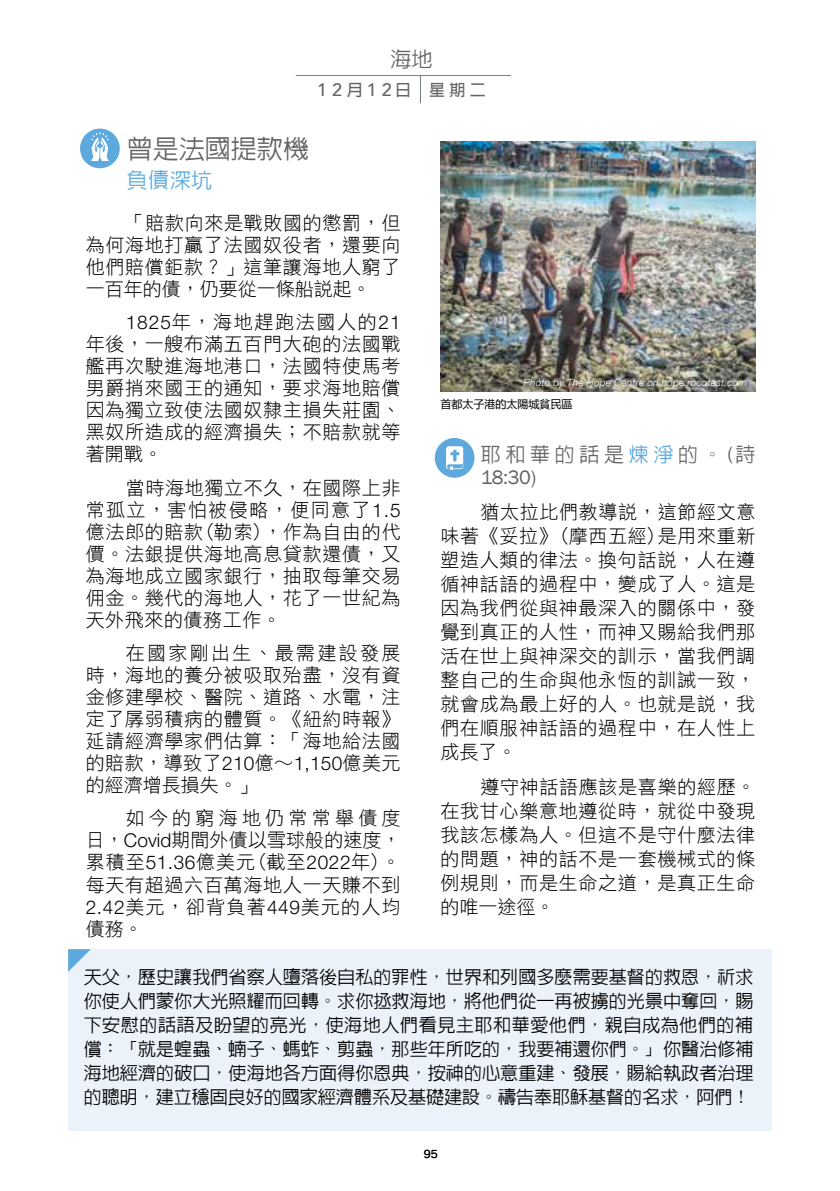
<style>
.page{position:relative;width:840px;height:1191px;background:#fff}
.page>*{position:absolute;margin:0;border:0;box-sizing:border-box;transform-origin:0 0}
.t1{font:500 26px "ID Hei";color:#636466}
.t2{font:500 21px "ID Hei";color:#5da9dd}
.t3{font:500 21px "ID Hei";color:#636466}
.t4{font:500 20px "ID Hei";letter-spacing:.23em;color:#636466}
.t5{font:20px "Franklin Gothic";color:#636466}
.t6{font:19px/22px "DF Hei W3 WIN BF";letter-spacing:.035em;color:#000;text-align:justify}
.t7{font:500 18px/24px "ID Hei";color:#000;text-align:justify}
.t8{font:500 18px "Avenir";color:#636466}
.t9{font:700 16px "Adobe Fan Heiti Std";color:#636466}
.t10{font:12px "Franklin Gothic";color:#000}
.t11{font:11px "Microsoft Ya Hei";color:#000}
.t12{font:italic 300 10px "Helvetica Neue";letter-spacing:.02em;color:#fff}
.s1{font-family:"Adobe Fan Heiti Std";font-weight:700;font-size:16px}
.s2{font-family:"Helvetica Neue";font-weight:300}
.s3{color:#5da9dd}
.s4{font-family:"Franklin Gothic";font-weight:400}
</style>
<div class="page">
<hr style="left:296px;top:75px;width:214px;height:1px;background:#727d84">
<svg style="left:420px;top:76px;width:1px;height:27px"></svg>
<svg style="left:80px;top:129px;width:40px;height:39px"></svg>
<svg style="left:434px;top:438px;width:40px;height:40px"></svg>
<div style="left:68px;top:949px;width:703px;height:181px;background:#ecf2fa"></div>
<svg style="left:68px;top:949px;width:23px;height:22px"></svg>
<img style="left:440px;top:142px;width:315px;height:250px">
<p class="t3" style="left:390px;top:48px;width:43px">海地</p>
<p class="t8" style="left:317px;top:75px;width:76px">12<span class="s1">月</span>12</p>
<p class="t9" style="left:395px;top:81px;width:92px">日 星期二</p>
<h1 class="t1" style="left:127px;top:135px;width:184px">曾是法國提款機</h1>
<p class="t2" style="left:127px;top:170px;width:87px">負債深坑</p>
<p class="t6" style="left:86px;top:212px;width:316px;text-indent:40px">「賠款向來是戰敗國的懲罰，但為何海地打贏了法國奴役者，還要向他們賠償鉅款？」這筆讓海地人窮了一百年的債，仍要從一條船說起。</p>
<p class="t6" style="left:86px;top:311px;width:316px;text-indent:40px"><span class="s2">1825</span>年，海地趕跑法國人的<span class="s2">21</span>年後，一艘布滿五百門大砲的法國戰艦再次駛進海地港口，法國特使馬考男爵捎來國王的通知，要求海地賠償因為獨立致使法國奴隸主損失莊園、黑奴所造成的經濟損失；不賠款就等著開戰。</p>
<p class="t6" style="left:86px;top:476px;width:316px;text-indent:40px">當時海地獨立不久，在國際上非常孤立，害怕被侵略，便同意了<span class="s2">1.5</span>億法郎的賠款(勒索)，作為自由的代價。法銀提供海地高息貸款還債，又為海地成立國家銀行，抽取每筆交易佣金。幾代的海地人，花了一世紀為天外飛來的債務工作。</p>
<p class="t6" style="left:86px;top:642px;width:316px;text-indent:40px">在國家剛出生、最需建設發展時，海地的養分被吸取殆盡，沒有資金修建學校、醫院、道路、水電，注定了孱弱積病的體質。《紐約時報》延請經濟學家們估算：「海地給法國的賠款，導致了<span class="s2">210</span>億～<span class="s2">1,150</span>億美元的經濟增長損失。」</p>
<p class="t6" style="left:86px;top:807px;width:316px;text-indent:40px">如今的窮海地仍常常舉債度日，<span class="s2">Covid</span>期間外債以雪球般的速度，累積至<span class="s2">51.36</span>億美元(截至<span class="s2">2022</span>年)。每天有超過六百萬海地人一天賺不到<span class="s2">2.42</span>美元，卻背負著<span class="s2">449</span>美元的人均債務。</p>
<p class="t12" style="left:523px;top:376px;width:224px">Photo by The Hope Centre on hope.rocotest.com</p>
<p class="t11" style="left:440px;top:397px;width:133px">首都太子港的太陽城貧民區</p>
<p class="t4" style="left:480px;top:443px;width:276px">耶和華的話是<span class="s3">煉淨</span>的。<span class="s4">(</span>詩</p>
<p class="t5" style="left:480px;top:464px;width:57px">18:30)</p>
<p class="t6" style="left:440px;top:499px;width:316px;line-height:24px;text-indent:40px">猶太拉比們教導說，這節經文意味著《妥拉》(摩西五經)是用來重新塑造人類的律法。換句話說，人在遵循神話語的過程中，變成了人。這是因為我們從與神最深入的關係中，發覺到真正的人性，而神又賜給我們那活在世上與神深交的訓示，當我們調整自己的生命與他永恆的訓誡一致，就會成為最上好的人。也就是說，我們在順服神話語的過程中，在人性上成長了。</p>
<p class="t6" style="left:440px;top:775px;width:316px;line-height:24px;text-indent:40px">遵守神話語應該是喜樂的經歷。在我甘心樂意地遵從時，就從中發現我該怎樣為人。但這不是守什麼法律的問題，神的話不是一套機械式的條例規則，而是生命之道，是真正生命的唯一途徑。</p>
<p class="t7" style="left:84px;top:964px;width:671px">天父，歷史讓我們省察人墮落後自私的罪性，世界和列國多麼需要基督的救恩，祈求你使人們蒙你大光照耀而回轉。求你拯救海地，將他們從一再被擄的光景中奪回，賜下安慰的話語及盼望的亮光，使海地人們看見主耶和華愛他們，親自成為他們的補償：「就是蝗蟲、蝻子、螞蚱、剪蟲，那些年所吃的，我要補還你們。」你醫治修補海地經濟的破口，使海地各方面得你恩典，按神的心意重建、發展，賜給執政者治理的聰明，建立穩固良好的國家經濟體系及基礎建設。禱告奉耶穌基督的名求，阿們！</p>
<p class="t10" style="left:423px;top:1146px;width:16px">95</p>
</div>
